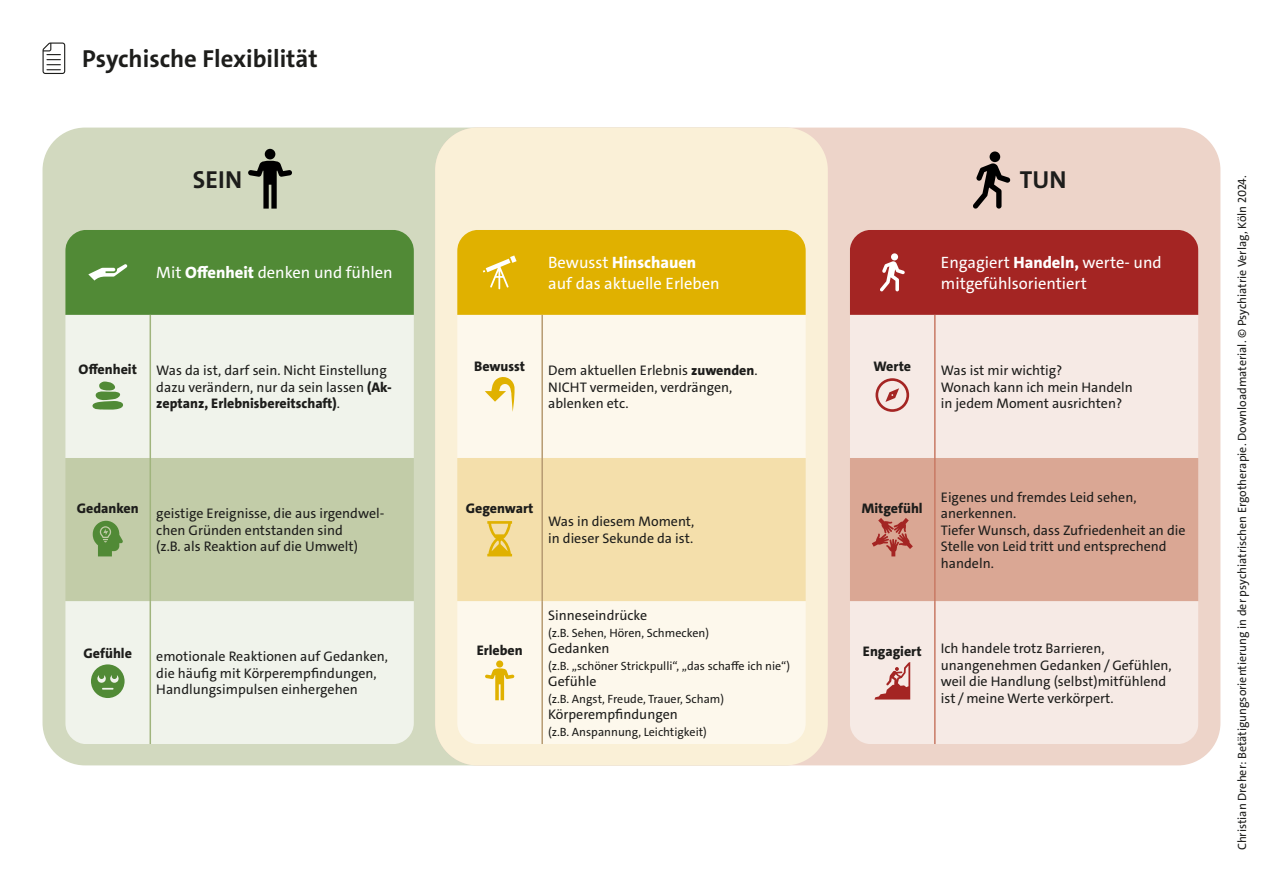
<style>
.page{position:relative;width:1263px;height:893px;background:#fff}
.page>*{position:absolute;margin:0;border:0;box-sizing:border-box;transform-origin:0 0}
.t1{font:700 24.75px "The Sans C4 s";color:#1d1d1b}
.t2{font:16.5px/21px "The Sans C4 s";color:#fff}
.t3{font:13.95px/16.5px "The Sans C4 s";color:#1d1d1b}
.t4{font:800 13.95px "The Sans C4 s";color:#1d1d1b}
.t5{font:12px "The Sans C4 s";color:#1d1d1b}
.s1{font-weight:800}
</style>
<div class="page">
<svg style="left:43px;top:43px;width:22px;height:31px"></svg>
<div style="left:43px;top:128px;width:785px;height:637px;background:#d2d9bf;border-radius:43px"></div>
<div style="left:435px;top:128px;width:785px;height:637px;background:#edd4c9;border-radius:43px"></div>
<div style="left:435px;top:128px;width:393px;height:637px;background:#faf0d7;border-radius:43px"></div>
<svg style="left:248px;top:161px;width:44px;height:48px"></svg>
<div style="left:265px;top:149px;width:10px;height:10px;background:#000;border-radius:50%"></div>
<div style="left:989px;top:151px;width:11px;height:11px;background:#000;border-radius:50%"></div>
<svg style="left:973px;top:163px;width:37px;height:46px"></svg>
<div style="left:65px;top:315px;width:349px;height:429px;background:#f0f3eb"></div>
<div style="left:65px;top:458px;width:349px;height:143px;background:#c2cca8"></div>
<hr style="left:150px;top:315px;width:1px;height:143px;background:#a0b47d">
<hr style="left:150px;top:458px;width:1px;height:143px;background:#a0b47d">
<hr style="left:150px;top:601px;width:1px;height:143px;background:#a0b47d">
<div style="left:65px;top:230px;width:349px;height:85px;background:#518a36"></div>
<svg style="left:92px;top:382px;width:31px;height:28px"></svg>
<svg style="left:93px;top:520px;width:30px;height:36px"></svg>
<svg style="left:91px;top:664px;width:34px;height:34px"></svg>
<div style="left:850px;top:315px;width:348px;height:429px;background:#f6eae5"></div>
<div style="left:850px;top:458px;width:348px;height:143px;background:#daa794"></div>
<hr style="left:934px;top:315px;width:2px;height:143px;background:#c87964">
<hr style="left:934px;top:458px;width:2px;height:143px;background:#c87964">
<hr style="left:934px;top:601px;width:2px;height:143px;background:#c87964">
<div style="left:850px;top:230px;width:348px;height:85px;background:#a42523"></div>
<svg style="left:875px;top:378px;width:34px;height:34px"></svg>
<svg style="left:872px;top:518px;width:41px;height:38px;background:#c77a6d"></svg>
<svg style="left:874px;top:662px;width:36px;height:37px"></svg>
<div style="left:457px;top:315px;width:349px;height:429px;background:#fdf8ec"></div>
<div style="left:457px;top:458px;width:349px;height:143px;background:#f4dfab"></div>
<hr style="left:541px;top:315px;width:2px;height:143px;background:#b79b72">
<hr style="left:541px;top:458px;width:2px;height:143px;background:#b79b72">
<hr style="left:541px;top:601px;width:2px;height:143px;background:#b79b72">
<div style="left:457px;top:230px;width:349px;height:85px;background:#e0b100"></div>
<svg style="left:485px;top:374px;width:30px;height:38px"></svg>
<svg style="left:487px;top:521px;width:25px;height:35px"></svg>
<svg style="left:485px;top:668px;width:29px;height:32px"></svg>
<div style="left:496px;top:660px;width:7px;height:7px;background:#e0b100;border-radius:50%"></div>
<h1 class="t1" style="left:82px;top:43px;width:237px">Psychische Flexibilität</h1>
<h1 class="t1" style="left:193px;top:164px;width:51px">SEIN</h1>
<h1 class="t1" style="left:1020px;top:164px;width:48px">TUN</h1>
<p class="t2" style="left:156px;top:263px;width:238px">Mit <span class="s1">Offenheit</span> denken und fühlen</p>
<p class="t4" style="left:79px;top:360px;width:60px">Offenheit</p>
<p class="t3" style="left:156px;top:362px;width:237px">Was da ist, darf sein. Nicht Einstellung dazu verändern, nur da sein lassen <span class="s1">(Ak&shy;zeptanz, Erlebnisbereitschaft)</span>.</p>
<p class="t4" style="left:77px;top:499px;width:63px">Gedanken</p>
<p class="t3" style="left:156px;top:505px;width:230px">geistige Ereignisse, die aus irgendwel&shy;chen Gründen entstanden sind<br>(z.B. als Reaktion auf die Umwelt)</p>
<p class="t4" style="left:84px;top:644px;width:50px">Gefühle</p>
<p class="t3" style="left:156px;top:648px;width:233px">emotionale Reaktionen auf Gedanken, die häufig mit Körperempfindungen,<br>Handlungsimpulsen einhergehen</p>
<p class="t2" style="left:548px;top:252px;width:173px">Bewusst <span class="s1">Hinschauen </span>auf das aktuelle Erleben</p>
<p class="t4" style="left:474px;top:358px;width:53px">Bewusst</p>
<p class="t3" style="left:548px;top:362px;width:211px">Dem aktuellen Erlebnis <span class="s1">zuwenden</span>.<br>NICHT vermeiden, verdrängen, ablenken etc.</p>
<p class="t4" style="left:466px;top:499px;width:69px">Gegenwart</p>
<p class="t3" style="left:548px;top:514px;width:148px">Was in diesem Moment, in dieser Sekunde da ist.</p>
<p class="t4" style="left:477px;top:642px;width:48px">Erleben</p>
<p class="t3" style="left:548px;top:607px;width:100px">Sinneseindrücke</p>
<p class="t5" style="left:548px;top:625px;width:162px">(z.B. Sehen, Hören, Schmecken)</p>
<p class="t3" style="left:548px;top:640px;width:63px">Gedanken</p>
<p class="t5" style="left:548px;top:658px;width:243px">(z.B. „schöner Strickpulli“, „das schaffe ich nie“)</p>
<p class="t3" style="left:548px;top:673px;width:50px">Gefühle</p>
<p class="t5" style="left:548px;top:691px;width:177px">(z.B. Angst, Freude, Trauer, Scham)</p>
<p class="t3" style="left:548px;top:706px;width:131px">Körperempfindungen</p>
<p class="t5" style="left:548px;top:724px;width:160px">(z.B. Anspannung, Leichtigkeit)</p>
<p class="t2" style="left:941px;top:252px;width:222px">Engagiert <span class="s1">Handeln,</span> werte- und mitgefühlsorientiert</p>
<p class="t4" style="left:873px;top:358px;width:39px">Werte</p>
<p class="t3" style="left:941px;top:362px;width:194px">Was ist mir wichtig?<br>Wonach kann ich mein Handeln in jedem Moment ausrichten?</p>
<p class="t4" style="left:862px;top:499px;width:62px">Mitgefühl</p>
<p class="t3" style="left:941px;top:489px;width:246px">Eigenes und fremdes Leid sehen, anerkennen.<br>Tiefer Wunsch, dass Zufriedenheit an die<br>Stelle von Leid tritt und entsprechend handeln.</p>
<p class="t4" style="left:863px;top:642px;width:60px">Engagiert</p>
<p class="t3" style="left:941px;top:640px;width:232px">Ich handele trotz Barrieren, unangenehmen Gedanken / Gefühlen, weil die Handlung (selbst)mitfühlend ist / meine Werte verkörpert.</p>
<p class="t5" style="left:1234px;top:850px;width:677px;rotate:-90deg">Christian Dreher: Betätigungsorientierung in der psychiatrischen Ergotherapie. Downloadmaterial. © Psychiatrie Verlag, Köln 2024.</p>
</div>
